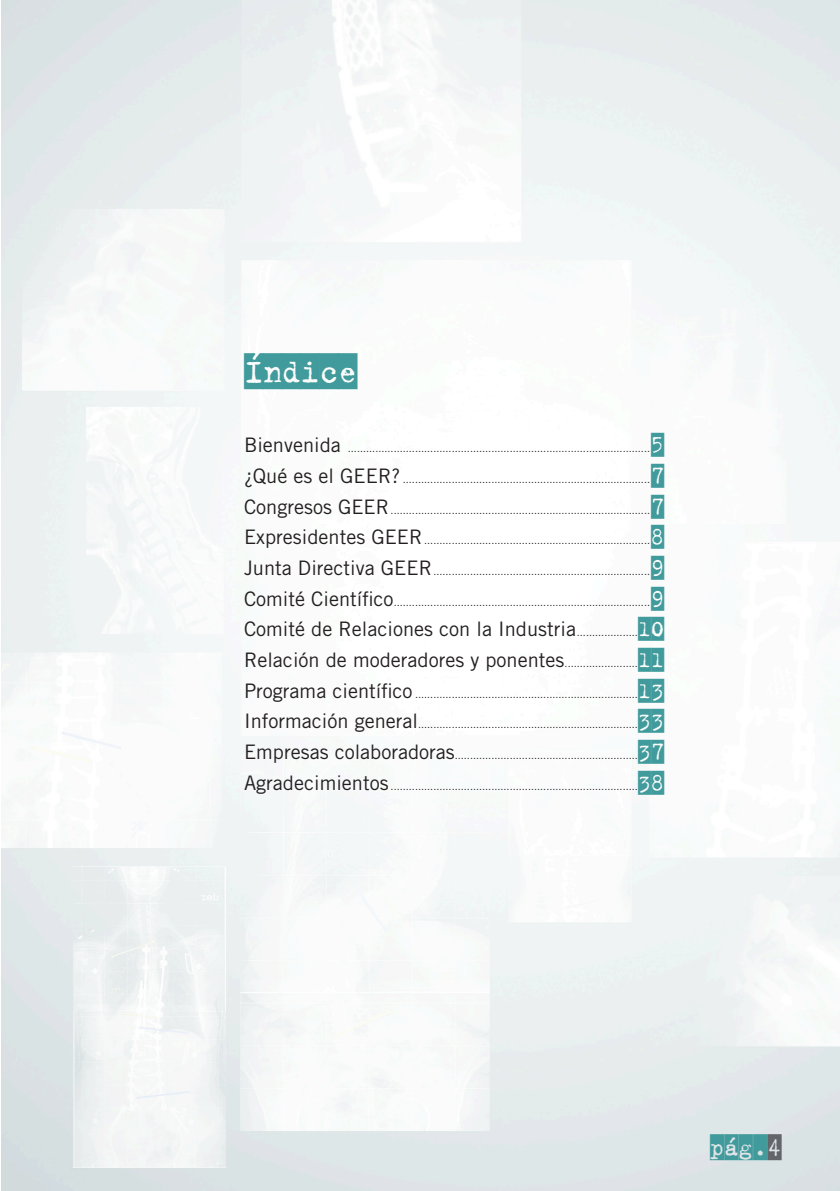
<style>
.page{position:relative;width:840px;height:1191px;background:#fff}
.page>*{position:absolute;margin:0;border:0;box-sizing:border-box;transform-origin:0 0}
.t1{font:36px "Trixie Cameo";letter-spacing:-.03em;color:#419b9c}
.t2{font:26px "Trixie Cameo";color:#419b9c}
.t3{font:24px "Trixie Cameo";color:#419b9c}
.t4{font:20px "Trade Gothic LT Std";color:#231f20}
.t5{font:10px "Trade Gothic LT Std";color:#231f20}
.s1{font-size:20px}
.s2{font-size:10px}
.s3{color:#63656a}
</style>
<div class="page">
<h1 class="t1" style="left:244px;top:352px;width:115px">ÍNDICE</h1>
<p class="t5" style="left:244px;top:442px;width:407px"><span class="s1">Bienvenida</span> ...................................................................................................</p>
<h3 class="t3" style="left:651px;top:432px;width:15px">5</h3>
<p class="t5" style="left:244px;top:473px;width:407px"><span class="s1">¿Qué es el GEER?</span> .................................................................................</p>
<h3 class="t3" style="left:651px;top:463px;width:15px">7</h3>
<p class="t5" style="left:244px;top:504px;width:407px"><span class="s1">Congresos GEER</span>.....................................................................................</p>
<h3 class="t3" style="left:651px;top:493px;width:15px">7</h3>
<p class="t5" style="left:244px;top:534px;width:407px"><span class="s1">Expresidentes GEER</span> ..........................................................................</p>
<h3 class="t3" style="left:651px;top:524px;width:15px">8</h3>
<p class="t5" style="left:244px;top:565px;width:407px"><span class="s1">Junta Directiva GEER</span>.......................................................................</p>
<h3 class="t3" style="left:651px;top:555px;width:15px">9</h3>
<p class="t5" style="left:244px;top:596px;width:407px"><span class="s1">Comité Científico</span>....................................................................................</p>
<h3 class="t3" style="left:651px;top:585px;width:15px">9</h3>
<h3 class="t4" style="left:244px;top:617px;width:395px">Comité de Relaciones con la Industria<span class="s2">....................</span></h3>
<h3 class="t3" style="left:637px;top:616px;width:28px">10</h3>
<h3 class="t4" style="left:244px;top:648px;width:395px">Relación de moderadores y ponentes<span class="s2">........................</span></h3>
<h3 class="t3" style="left:637px;top:647px;width:28px">11</h3>
<p class="t5" style="left:244px;top:688px;width:395px"><span class="s1">Programa científico</span> .........................................................................</p>
<h3 class="t3" style="left:637px;top:677px;width:28px">13</h3>
<p class="t5" style="left:244px;top:718px;width:395px"><span class="s1">Información general</span>........................................................................</p>
<h3 class="t3" style="left:637px;top:708px;width:28px">33</h3>
<p class="t5" style="left:244px;top:749px;width:395px"><span class="s1">Empresas colaboradoras</span>............................................................</p>
<h3 class="t3" style="left:637px;top:739px;width:28px">37</h3>
<p class="t5" style="left:244px;top:780px;width:395px"><span class="s1">Agradecimientos</span> .................................................................................</p>
<h3 class="t3" style="left:637px;top:769px;width:28px">38</h3>
<h2 class="t2" style="left:709px;top:1133px;width:73px">PÁG.<span class="s3">4</span></h2>
</div>
